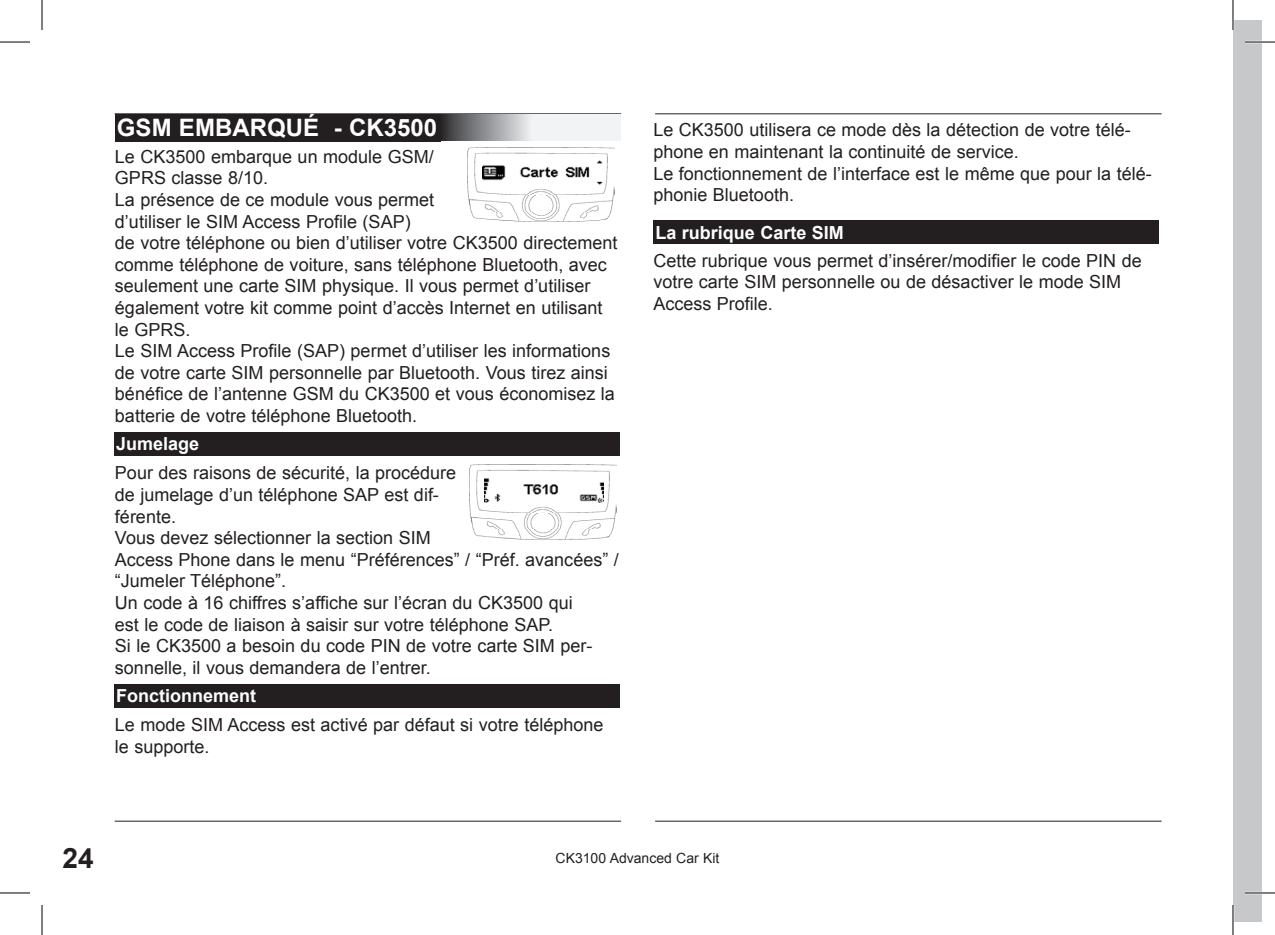
<style>
.page{position:relative;width:1275px;height:935px;background:#fff}
.page>*{position:absolute;margin:0;border:0;box-sizing:border-box;transform-origin:0 0}
.t1{font:700 28px "Arial";color:#231f20}
.Normal_e{font:700 24px "Arial";color:#fff}
.Normal_e-2{font:18px/21.6px "Arial";color:#231f20}
.Normal_e-3{font:700 18px "Arial";color:#fff}
.t2{font:14px "Arial";color:#231f20}
</style>
<div class="page">
<hr style="left:115px;top:820px;width:506px;height:1px;background:#231f20">
<hr style="left:115px;top:113px;width:506px;height:1px;background:#231f20">
<hr style="left:655px;top:820px;width:506px;height:1px;background:#231f20">
<hr style="left:655px;top:113px;width:506px;height:1px;background:#231f20">
<img style="left:467px;top:147px;width:148px;height:75px">
<img style="left:483px;top:160px;width:119px;height:25px">
<img style="left:469px;top:465px;width:147px;height:74px">
<img style="left:484px;top:477px;width:120px;height:26px">
<div style="left:115px;top:114px;width:326px;height:27px;background:#231f20"></div>
<svg style="left:441px;top:114px;width:179px;height:27px"></svg>
<div style="left:114px;top:432px;width:505px;height:24px;background:#231f20"></div>
<div style="left:114px;top:684px;width:505px;height:23px;background:#231f20"></div>
<div style="left:653px;top:220px;width:505px;height:24px;background:#231f20"></div>
<div style="left:1233px;top:20px;width:28px;height:901px;background:#c7c8ca"></div>
<hr style="left:1245px;top:41px;width:30px;height:2px;background:#fff">
<hr style="left:1245px;top:891px;width:30px;height:3px;background:#fff">
<hr style="left:1231px;top:0;width:3px;height:30px;background:#fff">
<hr style="left:1231px;top:904px;width:3px;height:30px;background:#fff">
<hr style="left:0;top:42px;width:30px;height:1px;background:#000">
<hr style="left:1245px;top:42px;width:30px;height:1px;background:#000">
<hr style="left:0;top:892px;width:30px;height:1px;background:#000">
<hr style="left:1245px;top:892px;width:30px;height:1px;background:#000">
<hr style="left:42px;top:0;width:1px;height:30px;background:#000">
<hr style="left:42px;top:904px;width:1px;height:30px;background:#000">
<hr style="left:1232px;top:0;width:1px;height:30px;background:#000">
<hr style="left:1232px;top:904px;width:1px;height:30px;background:#000">
<p class="Normal_e" style="left:117px;top:112px;width:322px">GSM EMBARQUÉ - CK3500</p>
<p class="Normal_e-2" style="left:115px;top:146px;width:320px">Le CK3500 embarque un module GSM/<br>GPRS classe 8/10.</p>
<p class="Normal_e-2" style="left:115px;top:189px;width:321px">La présence de ce module vous permet d’utiliser le SIM Access Profile (SAP)</p>
<p class="Normal_e-2" style="left:115px;top:232px;width:504px">de votre téléphone ou bien d’utiliser votre CK3500 directement comme téléphone de voiture, sans téléphone Bluetooth, avec seulement une carte SIM physique. Il vous permet d’utiliser également votre kit comme point d’accès Internet en utilisant le GPRS.</p>
<p class="Normal_e-2" style="left:115px;top:340px;width:497px">Le SIM Access Profile (SAP) permet d’utiliser les informations</p>
<p class="Normal_e-2" style="left:115px;top:362px;width:501px">de votre carte SIM personnelle par Bluetooth. Vous tirez ainsi bénéfice de l’antenne GSM du CK3500 et vous économisez la</p>
<p class="Normal_e-2" style="left:115px;top:405px;width:304px">batterie de votre téléphone Bluetooth.</p>
<p class="Normal_e-3" style="left:116px;top:432px;width:85px">Jumelage</p>
<p class="Normal_e-2" style="left:115px;top:462px;width:343px">Pour des raisons de sécurité, la procédure de jumelage d’un téléphone SAP est dif&shy;férente.</p>
<p class="Normal_e-2" style="left:115px;top:527px;width:505px">Vous devez sélectionner la section SIM<br>Access Phone dans le menu “Préférences” / “Préf. avancées” / “Jumeler Téléphone”.</p>
<p class="Normal_e-2" style="left:115px;top:592px;width:459px">Un code à 16 chiffres s’affiche sur l’écran du CK3500 qui</p>
<p class="Normal_e-2" style="left:115px;top:613px;width:439px">est le code de liaison à saisir sur votre téléphone SAP.</p>
<p class="Normal_e-2" style="left:115px;top:635px;width:479px">Si le CK3500 a besoin du code PIN de votre carte SIM per&shy;sonnelle, il vous demandera de l’entrer.</p>
<p class="Normal_e-3" style="left:116px;top:684px;width:142px">Fonctionnement</p>
<p class="Normal_e-2" style="left:115px;top:714px;width:490px">Le mode SIM Access est activé par défaut si votre téléphone le supporte.</p>
<p class="Normal_e-2" style="left:653px;top:119px;width:479px">Le CK3500 utilisera ce mode dès la détection de votre télé&shy;phone en maintenant la continuité de service.</p>
<p class="Normal_e-2" style="left:653px;top:163px;width:500px">Le fonctionnement de l’interface est le même que pour la télé&shy;phonie Bluetooth.</p>
<p class="Normal_e-3" style="left:655px;top:220px;width:190px">La rubrique Carte SIM</p>
<p class="Normal_e-2" style="left:653px;top:249px;width:490px">Cette rubrique vous permet d’insérer/modifier le code PIN de votre carte SIM personnelle ou de désactiver le mode SIM<br>Access Profile.</p>
<h1 class="t1" style="left:62px;top:839px;width:33px">24</h1>
<p class="t2" style="left:555px;top:848px;width:165px">CK3100 Advanced Car Kit</p>
</div>
